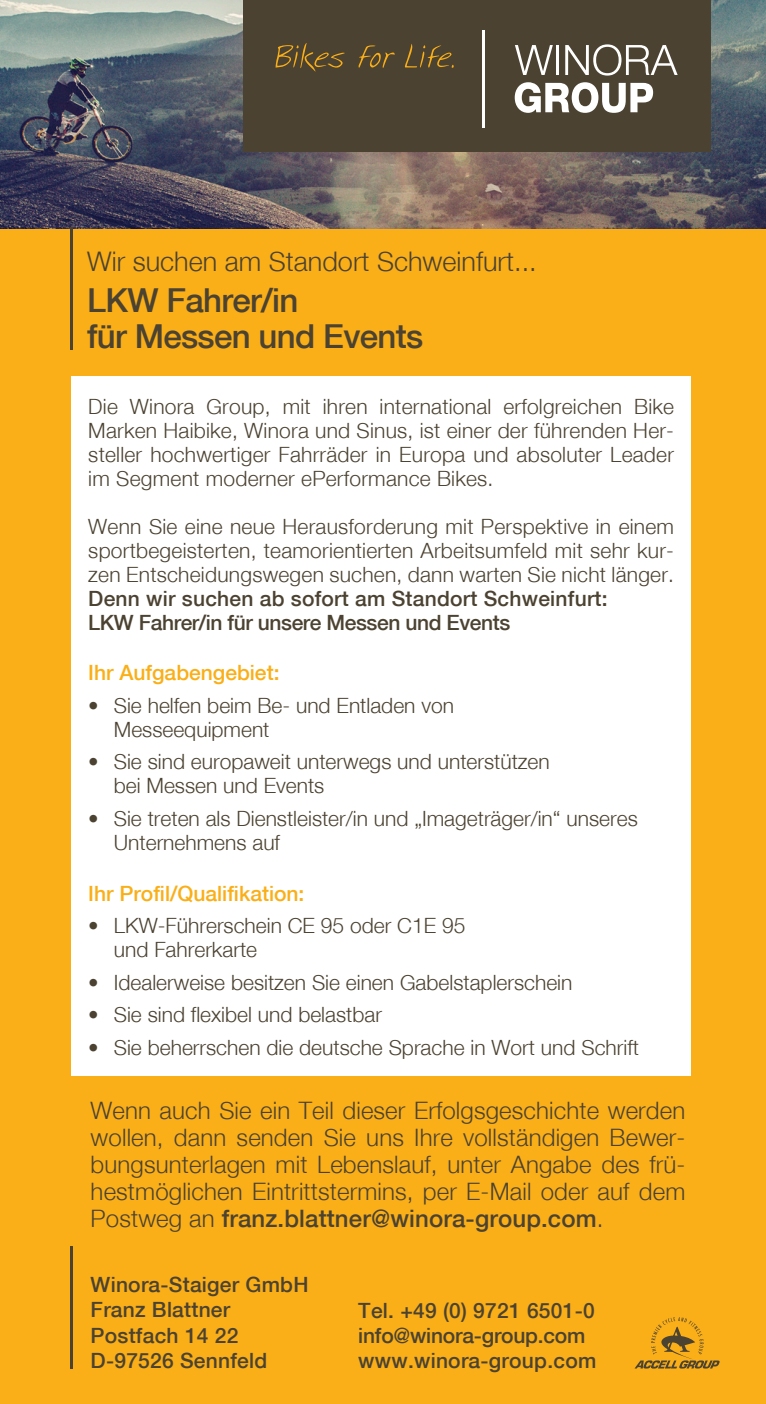
<style>
.page{position:relative;width:766px;height:1404px;background:#fff}
.page>*{position:absolute;margin:0;border:0;box-sizing:border-box;transform-origin:0 0}
.t1{font:500 33px "Helvetica";letter-spacing:-.02em;color:#4b4231}
.t2{font:27px "Helvetiva Ligt";color:#4b4231}
.Fließtext_neu{font:24px/27px "Helvetiva Ligt";letter-spacing:.005em;color:#4b4231;text-align:justify}
.Fließtext_neu-2{font:21px/24px "Helvetiva Ligt";color:#4b4231}
.Fließtext_neu-3{font:500 21px "Helvetica";letter-spacing:.01em;color:#4b4231}
.Absatzformat_1{font:500 21px "Helvetica";color:#faaf18}
.Fließtext_neu-4{font:500 21px "Helvetica";letter-spacing:-.02em;color:#4b4231}
.Fließtext_neu-5{font:500 21px "Helvetica";letter-spacing:-.01em;color:#4b4231}
.s1{font-family:"Helvetica";font-weight:500}
</style>
<div class="page">
<div style="left:0;top:228px;width:765px;height:1175px;background:#faaf18"></div>
<img style="left:0;top:0;width:765px;height:228px">
<hr style="left:70px;top:228px;width:2px;height:122px;background:#4b4231">
<div style="left:243px;top:0;width:467px;height:152px;background:#4b4231"></div>
<svg style="left:515px;top:45px;width:37px;height:30px"></svg>
<hr style="left:556px;top:45px;width:3px;height:30px;background:#fff">
<svg style="left:565px;top:44px;width:112px;height:32px"></svg>
<hr style="left:482px;top:30px;width:3px;height:97px;background:#fff">
<svg style="left:275px;top:43px;width:70px;height:29px"></svg>
<svg style="left:358px;top:45px;width:37px;height:23px"></svg>
<svg style="left:404px;top:44px;width:50px;height:24px"></svg>
<svg style="left:514px;top:82px;width:139px;height:31px"></svg>
<svg style="left:635px;top:1317px;width:84px;height:51px"></svg>
<div style="left:71px;top:376px;width:620px;height:700px;background:#fff"></div>
<hr style="left:70px;top:1246px;width:2px;height:122px;background:#4b4231">
<p class="t2" style="left:87px;top:245px;width:451px">Wir suchen am Standort Schweinfurt...</p>
<p class="t1" style="left:87px;top:281px;width:212px">LKW Fahrer/in</p>
<p class="t1" style="left:87px;top:317px;width:337px">für Messen und Events</p>
<p class="Fließtext_neu-2" style="left:88px;top:394px;width:587px;text-align:justify">Die Winora Group, mit ihren international erfolgreichen Bike Marken Haibike, Winora und Sinus, ist einer der führenden Her&shy;steller hochwertiger Fahrräder in Europa und absoluter Leader im Segment moderner ePerformance Bikes.</p>
<p class="Fließtext_neu-2" style="left:88px;top:514px;width:587px;text-align:justify">Wenn Sie eine neue Herausforderung mit Perspektive in einem sportbegeisterten, teamorientierten Arbeitsumfeld mit sehr kur&shy;zen Entscheidungswegen suchen, dann warten Sie nicht länger.<br><span class="s1">Denn wir suchen ab sofort am Standort Schweinfurt:</span></p>
<p class="Fließtext_neu-4" style="left:88px;top:610px;width:423px">LKW Fahrer/in für unsere Messen und Events</p>
<p class="Absatzformat_1" style="left:88px;top:660px;width:193px">Ihr Aufgabengebiet:</p>
<p class="Fließtext_neu-2" style="left:114px;top:693px;width:341px;text-indent:-26px">• Sie helfen beim Be- und Entladen von<br>Messeequipment</p>
<p class="Fließtext_neu-2" style="left:114px;top:749px;width:437px;text-indent:-26px">• Sie sind europaweit unterwegs und unterstützen bei Messen und Events</p>
<p class="Fließtext_neu-2" style="left:114px;top:806px;width:525px;text-indent:-26px">• Sie treten als Dienstleister/in und „Imageträger/in“ unseres<br>Unternehmens auf</p>
<p class="Absatzformat_1" style="left:88px;top:880px;width:217px">Ihr Profil/Qualifikation:</p>
<p class="Fließtext_neu-2" style="left:114px;top:913px;width:353px;text-indent:-26px">• LKW-Führerschein CE 95 oder C1E 95 und Fahrerkarte</p>
<p class="Fließtext_neu-2" style="left:88px;top:969px;width:485px">• Idealerweise besitzen Sie einen Gabelstaplerschein</p>
<p class="Fließtext_neu-2" style="left:88px;top:1002px;width:295px">• Sie sind flexibel und belastbar</p>
<p class="Fließtext_neu-2" style="left:88px;top:1034px;width:552px">• Sie beherrschen die deutsche Sprache in Wort und Schrift</p>
<p class="Fließtext_neu" style="left:91px;top:1096px;width:596px">Wenn auch Sie ein Teil dieser Erfolgsgeschichte werden wollen, dann senden Sie uns Ihre vollständigen Bewer&shy;bungsunterlagen mit Lebenslauf, unter Angabe des frü&shy;hestmöglichen Eintrittstermins, per E-Mail oder auf dem Postweg an <span class="s1">franz.blattner@winora-group.com</span>.</p>
<p class="Fließtext_neu-3" style="left:91px;top:1271px;width:219px">Winora-Staiger GmbH</p>
<p class="Fließtext_neu-3" style="left:91px;top:1297px;width:141px">Franz Blattner</p>
<p class="Fließtext_neu-3" style="left:91px;top:1322px;width:149px">Postfach 14 22</p>
<p class="Fließtext_neu-3" style="left:91px;top:1347px;width:178px">D-97526 Sennfeld</p>
<p class="Fließtext_neu-3" style="left:358px;top:1297px;width:238px">Tel. +49 (0) 9721 6501-0</p>
<p class="Fließtext_neu-5" style="left:358px;top:1322px;width:228px">info@winora-group.com</p>
<p class="Fließtext_neu-3" style="left:358px;top:1348px;width:239px">www.winora-group.com</p>
</div>
